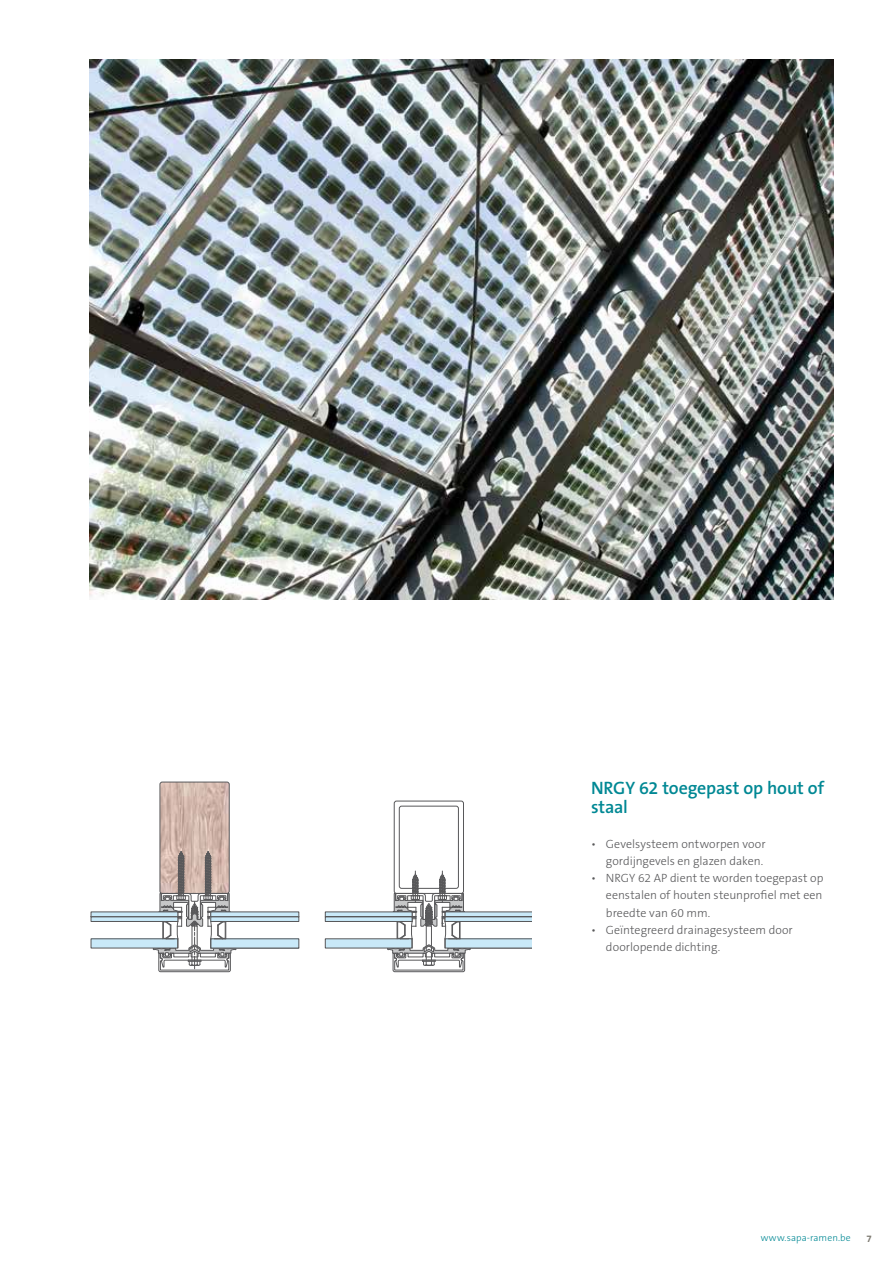
<style>
.page{position:relative;width:893px;height:1263px;background:#fff}
.page>*{position:absolute;margin:0;border:0;box-sizing:border-box;transform-origin:0 0}
.t1{font:600 18px/19.5px "The Sans B W6";letter-spacing:-.01em;color:#008894}
.t2{font:300 12px/17.2px "The Sans B W3";color:#58585a;text-align:right}
.t3{font:300 9.75px "The Sans B W3";letter-spacing:.015em;color:#008894}
.t4{font:700 9.75px "The Sans B W7";color:#7e7b72}
</style>
<div class="page">
<img style="left:89px;top:60px;width:744px;height:540px">
<img style="left:160px;top:782px;width:69px;height:69px">
<div style="left:394px;top:801px;width:70px;height:93px;border:1px solid #58585a;border-radius:2px"></div>
<div style="left:399px;top:806px;width:60px;height:82px;border:1px solid #58585a;border-radius:2px"></div>
<div style="left:160px;top:782px;width:69px;height:112px;border:1px solid #58585a;border-radius:2px"></div>
<svg style="left:91px;top:851px;width:208px;height:121px"></svg>
<div style="left:325px;top:939px;width:87px;height:9px;background:#c9e9f8"></div>
<div style="left:325px;top:938px;width:87px;height:10px;border:1px solid #58585a"></div>
<hr style="left:325px;top:917px;width:87px;height:4px;background:#c9e9f8">
<div style="left:325px;top:917px;width:87px;height:5px;border:1px solid #58585a"></div>
<hr style="left:325px;top:912px;width:87px;height:4px;background:#c9e9f8">
<div style="left:325px;top:912px;width:87px;height:5px;border:1px solid #58585a"></div>
<svg style="left:387px;top:867px;width:144px;height:105px"></svg>
<h1 class="t1" style="left:591px;top:778px;width:235px">NRGY 62 toegepast op hout of staal</h1>
<p class="t2" style="left:591px;top:835px;width:176px">• Gevelsysteem ontworpen voor gordijngevels en glazen daken.</p>
<p class="t2" style="left:606px;top:869px;width:219px;text-align:justify;text-indent:-15px">• NRGY 62 AP dient te worden toegepast op eenstalen of houten steunprofiel met een breedte van 60 mm.</p>
<p class="t2" style="left:606px;top:921px;width:188px;text-align:left;text-indent:-15px">• Geïntegreerd drainagesysteem door doorlopende dichting.</p>
<p class="t3" style="left:761px;top:1232px;width:92px">www.sapa-ramen.be</p>
<p class="t4" style="left:866px;top:1232px;width:7px">7</p>
</div>
